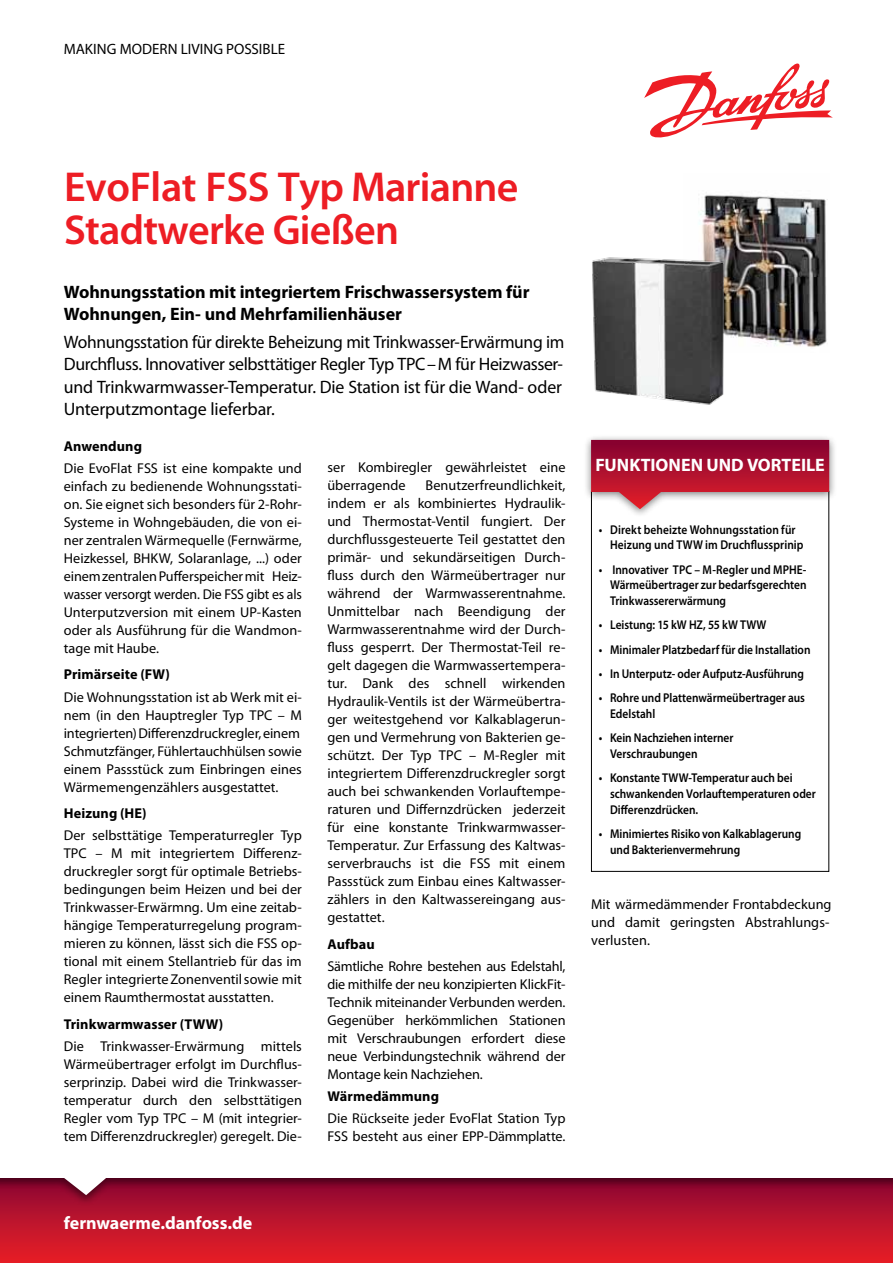
<style>
.page{position:relative;width:893px;height:1263px;background:#fff}
.page>*{position:absolute;margin:0;border:0;box-sizing:border-box;transform-origin:0 0}
.t1{font:600 42px/42.6px "Myriad Pro";letter-spacing:-.02em;color:#ed1d24}
.t2{font:18px/22.5px "Myriad Pro";letter-spacing:-.015em;color:#000}
.t3{font:700 18px/22.5px "Myriad Pro";letter-spacing:-.005em;color:#000}
.t4{font:700 18px "Myriad Pro";color:#fff}
.t5{font:15px "Myriad Pro";color:#000}
.t6{font:14.25px/18px "Myriad Pro";color:#000;text-align:justify}
.t7{font:700 14.25px "Myriad Pro";letter-spacing:.005em;color:#000}
.t8{font:600 12.75px/15.8px "Myriad Pro";color:#000;scale:.89 1}
</style>
<div class="page">
<svg style="left:0;top:1206px;width:893px;height:57px;background:#ca172a"></svg>
<div style="left:0;top:0;width:893px;height:1206px;background:#000;opacity:.5"></div>
<div style="left:0;top:0;width:893px;height:1178px;background:#fff"></div>
<svg style="left:63px;top:1178px;width:44px;height:17px"></svg>
<div style="left:591px;top:491px;width:238px;height:381px;border:1px solid #000"></div>
<div style="left:583px;top:434px;width:254px;height:85px;background:#000;opacity:.5"></div>
<svg style="left:591px;top:440px;width:238px;height:69px;background:#b63e57"></svg>
<img style="left:699px;top:192px;width:129px;height:155px">
<img style="left:592px;top:238px;width:158px;height:167px">
<svg style="left:644px;top:63px;width:189px;height:75px"></svg>
<p class="t5" style="left:64px;top:39px;width:223px">MAKING MODERN LIVING POSSIBLE</p>
<h1 class="t1" style="left:64px;top:165px;width:456px">EvoFlat FSS Typ Marianne<br>Stadtwerke Gießen</h1>
<p class="t3" style="left:64px;top:280px;width:467px">Wohnungsstation mit integriertem Frischwassersystem für<br>Wohnungen, Ein- und Mehrfamilienhäuser</p>
<p class="t2" style="left:64px;top:330px;width:502px">Wohnungsstation für direkte Beheizung mit Trinkwasser-Erwärmung im Durchfluss. Innovativer selbsttätiger Regler Typ TPC–M für Heizwasser&shy;und Trinkwarmwasser-Temperatur. Die Station ist für die Wand- oder Unterputzmontage lieferbar.</p>
<p class="t7" style="left:64px;top:436px;width:80px">Anwendung</p>
<p class="t6" style="left:64px;top:459px;width:240px">Die EvoFlat FSS ist eine kompakte und einfach zu bedienende Wohnungsstati&shy;on. Sie eignet sich besonders für 2-Rohr-Systeme in Wohngebäuden, die von ei&shy;ner zentralen Wärmequelle (Fernwärme, Heizkessel, BHKW, Solaranlage, ...) oder einemzentralenPufferspeichermit Heiz&shy;wasser versorgt werden. Die FSS gibt es als Unterputzversion mit einem UP-Kasten oder als Ausführung für die Wandmon&shy;tage mit Haube.</p>
<p class="t7" style="left:64px;top:665px;width:108px">Primärseite (FW)</p>
<p class="t6" style="left:64px;top:688px;width:240px;text-align:left">Die Wohnungsstation ist ab Werk mit ei&shy;nem (in den Hauptregler Typ TPC – M integrierten)Differenzdruckregler,einem Schmutzfänger, Fühlertauchhülsen sowie einem Passstück zum Einbringen eines Wärmemengenzählers ausgestattet.</p>
<p class="t7" style="left:64px;top:804px;width:84px">Heizung (HE)</p>
<p class="t6" style="left:64px;top:826px;width:240px">Der selbsttätige Temperaturregler Typ TPC – M mit integriertem Differenz&shy;druckregler sorgt für optimale Betriebs&shy;bedingungen beim Heizen und bei der Trinkwasser-Erwärmng. Um eine zeitab&shy;hängige Temperaturregelung program&shy;mieren zu können, lässt sich die FSS op&shy;tional mit einem Stellantrieb für das im Regler integrierteZonenventilsowie mit einem Raumthermostat ausstatten.</p>
<p class="t7" style="left:64px;top:1015px;width:161px">Trinkwarmwasser (TWW)</p>
<p class="t6" style="left:64px;top:1037px;width:240px">Die Trinkwasser-Erwärmung mittels Wärmeübertrager erfolgt im Durchflus&shy;serprinzip. Dabei wird die Trinkwasser&shy;temperatur durch den selbsttätigen Regler vom Typ TPC – M (mit integrier&shy;tem Differenzdruckregler) geregelt. Die-</p>
<p class="t6" style="left:327px;top:458px;width:240px">ser Kombiregler gewährleistet eine überragende</p>
<p class="t6" style="left:327px;top:476px;width:240px;text-indent:98px">Benutzerfreundlichkeit, indem er als kombiniertes Hydraulik&shy;und Thermostat-Ventil fungiert. Der durchflussgesteuerte Teil gestattet den primär- und sekundärseitigen Durch&shy;fluss durch den Wärmeübertrager nur während der Warmwasserentnahme.<br>Unmittelbar nach Beendigung der Warmwasserentnahme wird der Durch&shy;fluss gesperrt. Der Thermostat-Teil re&shy;gelt dagegen die Warmwassertempera&shy;tur. Dank des schnell wirkenden Hydraulik-Ventils ist der Wärmeübertra&shy;ger weitestgehend vor Kalkablagerun&shy;gen und Vermehrung von Bakterien ge&shy;schützt. Der Typ TPC – M-Regler mit integriertem Differenzdruckregler sorgt auch bei schwankenden Vorlauftempe&shy;raturen und Differnzdrücken jederzeit für eine konstante Trinkwarmwasser-Temperatur. Zur Erfassung des Kaltwas&shy;serverbrauchs ist die FSS mit einem Passstück zum Einbau eines Kaltwasser&shy;zählers in den Kaltwassereingang aus&shy;gestattet.</p>
<p class="t7" style="left:327px;top:934px;width:49px">Aufbau</p>
<p class="t6" style="left:327px;top:957px;width:240px">Sämtliche Rohre bestehen aus Edelstahl, die mithilfe der neu konzipierten KlickFit-Technik miteinander Verbunden werden.<br>Gegenüber herkömmlichen Stationen mit Verschraubungen erfordert diese neue Verbindungstechnik während der Montage kein Nachziehen.</p>
<p class="t7" style="left:327px;top:1087px;width:113px">Wärmedämmung</p>
<p class="t6" style="left:327px;top:1109px;width:240px">Die Rückseite jeder EvoFlat Station Typ<br>FSS besteht aus einer EPP-Dämmplatte.</p>
<p class="t4" style="left:595px;top:453px;width:231px">FUNKTIONEN UND VORTEILE</p>
<p class="t8" style="left:610px;top:521px;width:219px;text-indent:-11px">• Direkt beheizte Wohnungsstation für<br>Heizung und TWW im Druchflussprinip</p>
<p class="t8" style="left:610px;top:561px;width:222px;text-align:justify;text-indent:-11px">• Innovativer TPC – M-Regler und MPHE-Wärmeübertrager zur bedarfsgerechten Trinkwassererwärmung</p>
<p class="t8" style="left:599px;top:617px;width:190px">• Leistung: 15 kW HZ, 55 kW TWW</p>
<p class="t8" style="left:599px;top:641px;width:240px">• Minimaler Platzbedarf für die Installation</p>
<p class="t8" style="left:599px;top:665px;width:232px">• In Unterputz- oder Aufputz-Ausführung</p>
<p class="t8" style="left:610px;top:690px;width:220px;text-indent:-11px">• Rohre und Plattenwärmeübertrager aus<br>Edelstahl</p>
<p class="t8" style="left:610px;top:730px;width:140px;text-indent:-11px">• Kein Nachziehen interner<br>Verschraubungen</p>
<p class="t8" style="left:610px;top:770px;width:233px;text-indent:-11px">• Konstante TWW-Temperatur auch bei schwankenden Vorlauftemperaturen oder<br>Differenzdrücken.</p>
<p class="t8" style="left:610px;top:825px;width:216px;text-indent:-11px">• Minimiertes Risiko von Kalkablagerung und Bakterienvermehrung</p>
<p class="t6" style="left:591px;top:895px;width:242px;text-align:left">Mit wärmedämmender Frontabdeckung und damit geringsten Abstrahlungs&shy;verlusten.</p>
<p class="t4" style="left:64px;top:1211px;width:190px">fernwaerme.danfoss.de</p>
</div>
